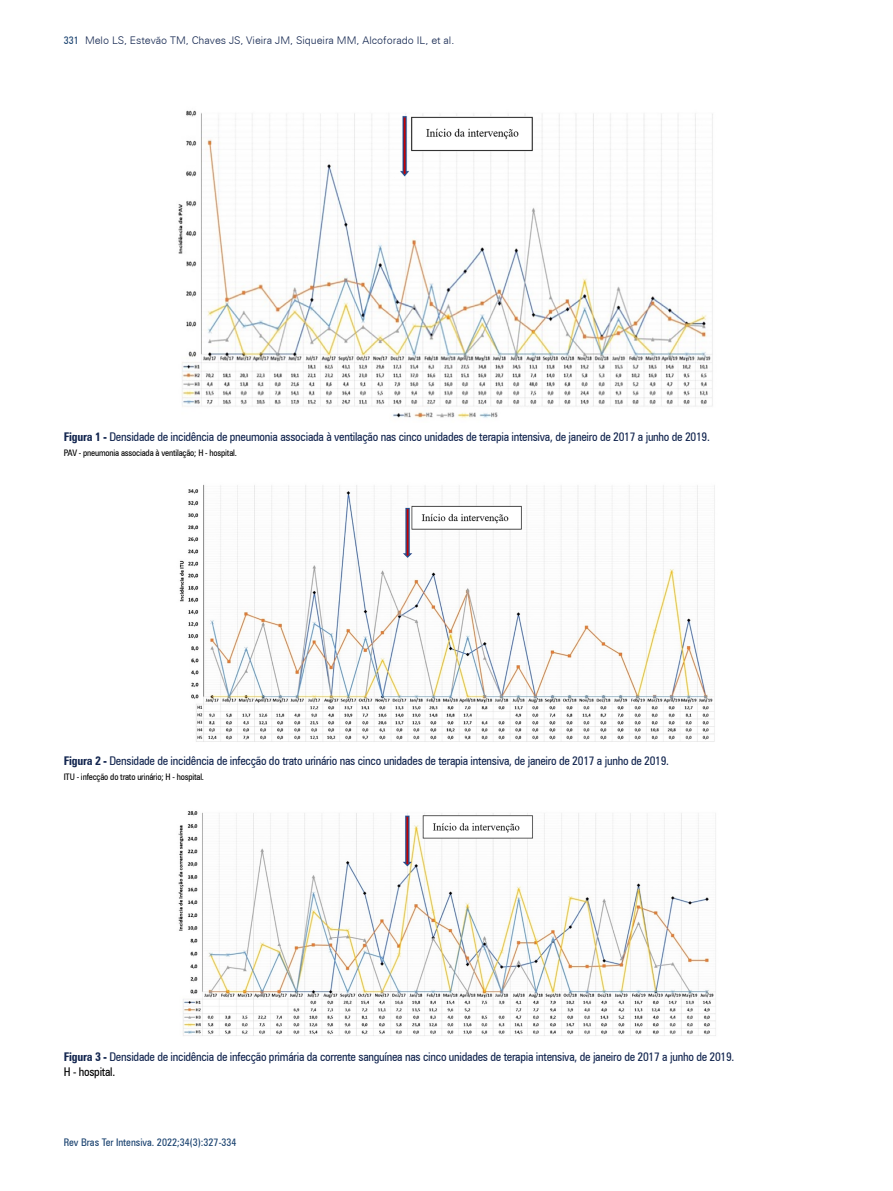
<style>
.page{position:relative;width:893px;height:1191px;background:#fff}
.page>*{position:absolute;margin:0;border:0;box-sizing:border-box;transform-origin:0 0}
.t1{font:condensed 12px/15px "Zurich BT";letter-spacing:-.02em;color:#12254f}
.t2{font:300 10.5px "Zurich BT";color:#12254f}
.t3{font:condensed 10.5px "Zurich BT";color:#163f6d}
.t4{font:condensed 9px "Zurich BT";letter-spacing:-.02em;color:#000}
.s1{font-weight:400;font-stretch:condensed;color:#163f6d}
.s2{font-weight:700}
.s3{color:#000}
</style>
<div class="page">
<img style="left:178px;top:110px;width:535px;height:309px">
<img style="left:179px;top:484px;width:536px;height:258px">
<img style="left:178px;top:811px;width:538px;height:225px">
<p class="t2" style="left:64px;top:34px;width:392px"><span class="s1">331</span> Melo LS, Estevão TM, Chaves JS, Vieira JM, Siqueira MM, Alcoforado IL, et al.</p>
<p class="t1" style="left:64px;top:429px;width:648px"><span class="s2">Figura 1 -</span> Densidade de incidência de pneumonia associada à ventilação nas cinco unidades de terapia intensiva, de janeiro de 2017 a junho de 2019.</p>
<p class="t4" style="left:64px;top:447px;width:175px">PAV - pneumonia associada à ventilação; H - hospital.</p>
<p class="t1" style="left:64px;top:753px;width:607px"><span class="s2">Figura 2 -</span> Densidade de incidência de infecção do trato urinário nas cinco unidades de terapia intensiva, de janeiro de 2017 a junho de 2019.</p>
<p class="t4" style="left:64px;top:771px;width:142px">ITU - infecção do trato urinário; H - hospital.</p>
<p class="t1" style="left:64px;top:1049px;width:672px"><span class="s2">Figura 3 -</span> Densidade de incidência de infecção primária da corrente sanguínea nas cinco unidades de terapia intensiva, de janeiro de 2017 a junho de 2019.<br><span class="s3">H - hospital.</span></p>
<p class="t3" style="left:64px;top:1135px;width:174px">Rev Bras Ter Intensiva. 2022;34(3):327-334</p>
</div>
